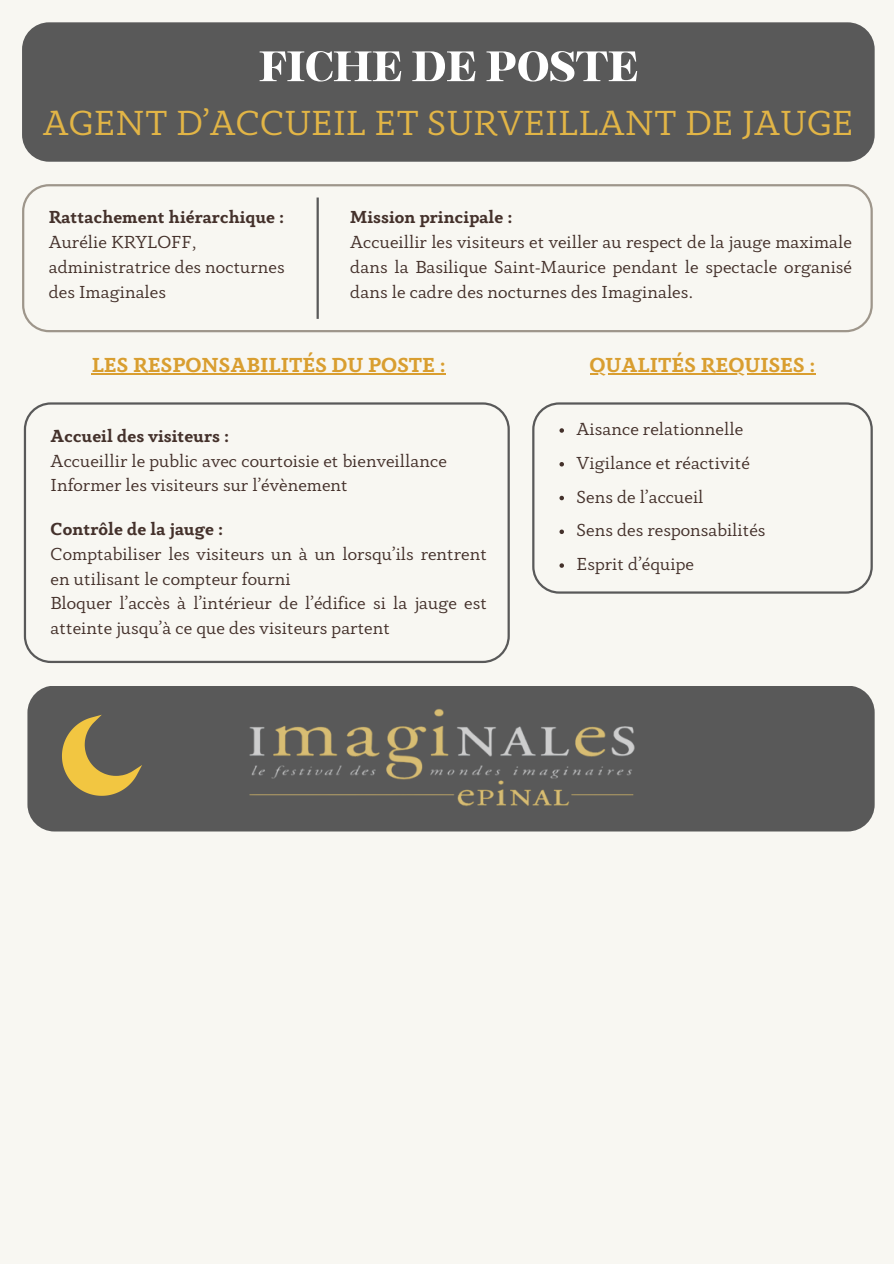
<style>
.page{position:relative;width:894px;height:1264px;background:#fff}
.page>*{position:absolute;margin:0;border:0;box-sizing:border-box;transform-origin:0 0}
.t1{font:700 52.5px "Binggo Wood Display";color:#fff}
.t2{font:36px "Anaphora";color:#e2b546}
.t3{font:700 21px "Anaphora";color:#d99e30}
.t4{font:18px/24.8px "Anaphora";color:#44312b}
.t5{font:700 18px "Anaphora";color:#44312b}
</style>
<div class="page">
<div style="left:0;top:0;width:893px;height:1263px;background:#f8f7f2"></div>
<div style="left:22px;top:22px;width:852px;height:140px;background:#595959;border-radius:27px"></div>
<svg style="left:22px;top:184px;width:850px;height:148px"></svg>
<hr style="left:316px;top:197px;width:3px;height:122px;background:#595959">
<svg style="left:24px;top:402px;width:485px;height:261px"></svg>
<div style="left:27px;top:685px;width:847px;height:146px;background:#595959;border-radius:27px"></div>
<svg style="left:532px;top:402px;width:340px;height:191px"></svg>
<hr style="left:92px;top:373px;width:354px;height:1px;background:#d99e30">
<svg style="left:559px;top:428px;width:5px;height:5px"></svg>
<svg style="left:559px;top:462px;width:5px;height:4px"></svg>
<svg style="left:559px;top:496px;width:5px;height:4px"></svg>
<svg style="left:559px;top:529px;width:5px;height:5px"></svg>
<svg style="left:559px;top:563px;width:5px;height:5px"></svg>
<hr style="left:589px;top:373px;width:226px;height:1px;background:#d99e30">
<img style="left:249px;top:709px;width:386px;height:97px">
<svg style="left:62px;top:714px;width:80px;height:81px"></svg>
<h1 class="t1" style="left:259px;top:40px;width:380px">FICHE DE POSTE</h1>
<h1 class="t2" style="left:43px;top:109px;width:812px">AGENT D’ACCUEIL ET SURVEILLANT DE JAUGE</h1>
<p class="t5" style="left:49px;top:210px;width:237px">Rattachement hiérarchique :</p>
<p class="t4" style="left:49px;top:231px;width:237px">Aurélie KRYLOFF, administratrice des nocturnes des Imaginales</p>
<p class="t5" style="left:350px;top:210px;width:164px">Mission principale :</p>
<p class="t4" style="left:350px;top:231px;width:503px;text-align:justify">Accueillir les visiteurs et veiller au respect de la jauge maximale dans la Basilique Saint-Maurice pendant le spectacle organisé dans le cadre des nocturnes des Imaginales.</p>
<p class="t3" style="left:92px;top:356px;width:355px">LES RESPONSABILITÉS DU POSTE :</p>
<h2 class="t5" style="left:51px;top:428px;width:180px">Accueil des visiteurs :</h2>
<h2 class="t4" style="left:51px;top:449px;width:397px">Accueillir le public avec courtoisie et bienveillance</h2>
<p class="t4" style="left:51px;top:474px;width:298px">Informer les visiteurs sur l’évènement</p>
<p class="t5" style="left:51px;top:522px;width:174px">Contrôle de la jauge :</p>
<p class="t4" style="left:51px;top:543px;width:437px">Comptabiliser les visiteurs un à un lorsqu’ils rentrent en utilisant le compteur fourni</p>
<p class="t4" style="left:51px;top:592px;width:437px">Bloquer l’accès à l’intérieur de l’édifice si la jauge est atteinte jusqu’à ce que des visiteurs partent</p>
<p class="t3" style="left:589px;top:356px;width:227px">QUALITÉS REQUISES :</p>
<p class="t4" style="left:576px;top:418px;width:168px">Aisance relationnelle</p>
<p class="t4" style="left:576px;top:452px;width:175px">Vigilance et réactivité</p>
<p class="t4" style="left:576px;top:485px;width:128px">Sens de l’accueil</p>
<p class="t4" style="left:576px;top:519px;width:190px">Sens des responsabilités</p>
<p class="t4" style="left:576px;top:553px;width:119px">Esprit d’équipe</p>
</div>
